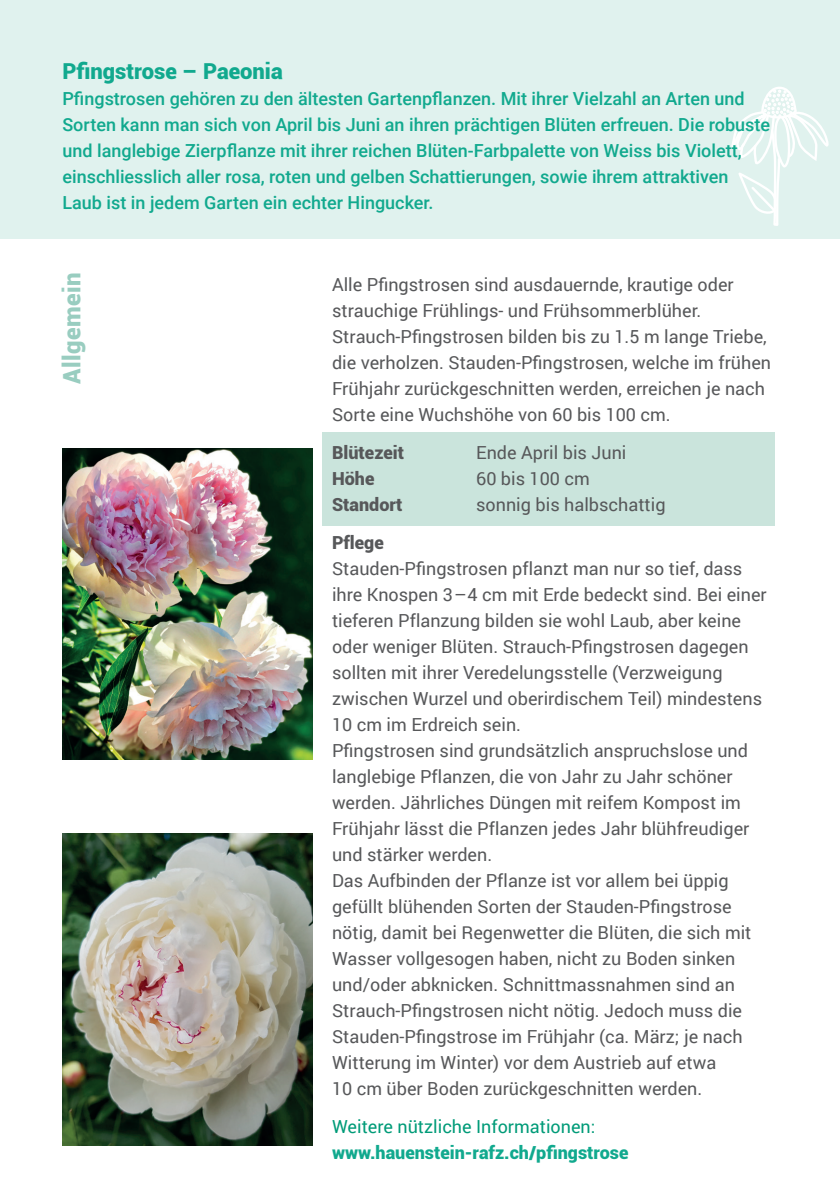
<style>
.page{position:relative;width:840px;height:1191px;background:#fff}
.page>*{position:absolute;margin:0;border:0;box-sizing:border-box;transform-origin:0 0}
.t1{font:900 24px "Roboto";letter-spacing:.02em;color:#99cdc0}
.t2{font:900 22px "Roboto";color:#11a98e}
.t3{font:18px/26px "Roboto";color:#57585a}
.t4{font:500 18px/26px "Roboto";color:#11a98e}
.t5{font:900 18px "Roboto";color:#11a98e}
.t6{font:18px "Roboto";color:#009b78}
.t7{font:900 18px "Roboto";color:#57585a}
</style>
<div class="page">
<div style="left:322px;top:432px;width:452px;height:93px;background:#cae4dc"></div>
<div style="left:0;top:0;width:839px;height:238px;background:#e0f2ee"></div>
<img style="left:62px;top:448px;width:250px;height:312px">
<img style="left:62px;top:833px;width:250px;height:312px">
<svg style="left:731px;top:87px;width:98px;height:139px"></svg>
<p class="t2" style="left:62px;top:55px;width:222px">Pfingstrose – Paeonia</p>
<p class="t4" style="left:62px;top:85px;width:709px">Pfingstrosen gehören zu den ältesten Gartenpflanzen. Mit ihrer Vielzahl an Arten und Sorten kann man sich von April bis Juni an ihren prächtigen Blüten erfreuen. Die robuste und langlebige Zierpflanze mit ihrer reichen Blüten-Farbpalette von Weiss bis Violett, einschliesslich aller rosa, roten und gelben Schattierungen, sowie ihrem attraktiven Laub ist in jedem Garten ein echter Hingucker.</p>
<h1 class="t1" style="left:55px;top:384px;width:113px;rotate:-90deg">Allgemein</h1>
<p class="t3" style="left:332px;top:271px;width:440px">Alle Pfingstrosen sind ausdauernde, krautige oder strauchige Frühlings- und Frühsommerblüher.<br>Strauch-Pfingstrosen bilden bis zu 1.5 m lange Triebe, die verholzen. Stauden-Pfingstrosen, welche im frühen Frühjahr zurückgeschnitten werden, erreichen je nach Sorte eine Wuchshöhe von 60 bis 100 cm.</p>
<p class="t7" style="left:332px;top:440px;width:74px">Blütezeit</p>
<p class="t3" style="left:476px;top:439px;width:152px">Ende April bis Juni</p>
<p class="t7" style="left:332px;top:466px;width:44px">Höhe</p>
<p class="t3" style="left:476px;top:465px;width:115px">60 bis 100 cm</p>
<p class="t7" style="left:332px;top:492px;width:72px">Standort</p>
<p class="t3" style="left:476px;top:491px;width:191px">sonnig bis halbschattig</p>
<p class="t7" style="left:332px;top:530px;width:53px">Pflege</p>
<p class="t3" style="left:332px;top:555px;width:436px">Stauden-Pfingstrosen pflanzt man nur so tief, dass ihre Knospen 3–4 cm mit Erde bedeckt sind. Bei einer tieferen Pflanzung bilden sie wohl Laub, aber keine oder weniger Blüten. Strauch-Pfingstrosen dagegen sollten mit ihrer Veredelungsstelle (Verzweigung zwischen Wurzel und oberirdischem Teil) mindestens 10 cm im Erdreich sein.<br>Pfingstrosen sind grundsätzlich anspruchslose und langlebige Pflanzen, die von Jahr zu Jahr schöner werden. Jährliches Düngen mit reifem Kompost im Frühjahr lässt die Pflanzen jedes Jahr blühfreudiger und stärker werden.<br>Das Aufbinden der Pflanze ist vor allem bei üppig gefüllt blühenden Sorten der Stauden-Pfingstrose nötig, damit bei Regenwetter die Blüten, die sich mit Wasser vollgesogen haben, nicht zu Boden sinken und/oder abknicken. Schnittmassnahmen sind an Strauch-Pfingstrosen nicht nötig. Jedoch muss die Stauden-Pfingstrose im Frühjahr (ca. März; je nach Witterung im Winter) vor dem Austrieb auf etwa<br>10 cm über Boden zurückgeschnitten werden.</p>
<p class="t6" style="left:332px;top:1114px;width:265px">Weitere nützliche Informationen:</p>
<p class="t5" style="left:332px;top:1140px;width:298px">www.hauenstein-rafz.ch/pfingstrose</p>
</div>
